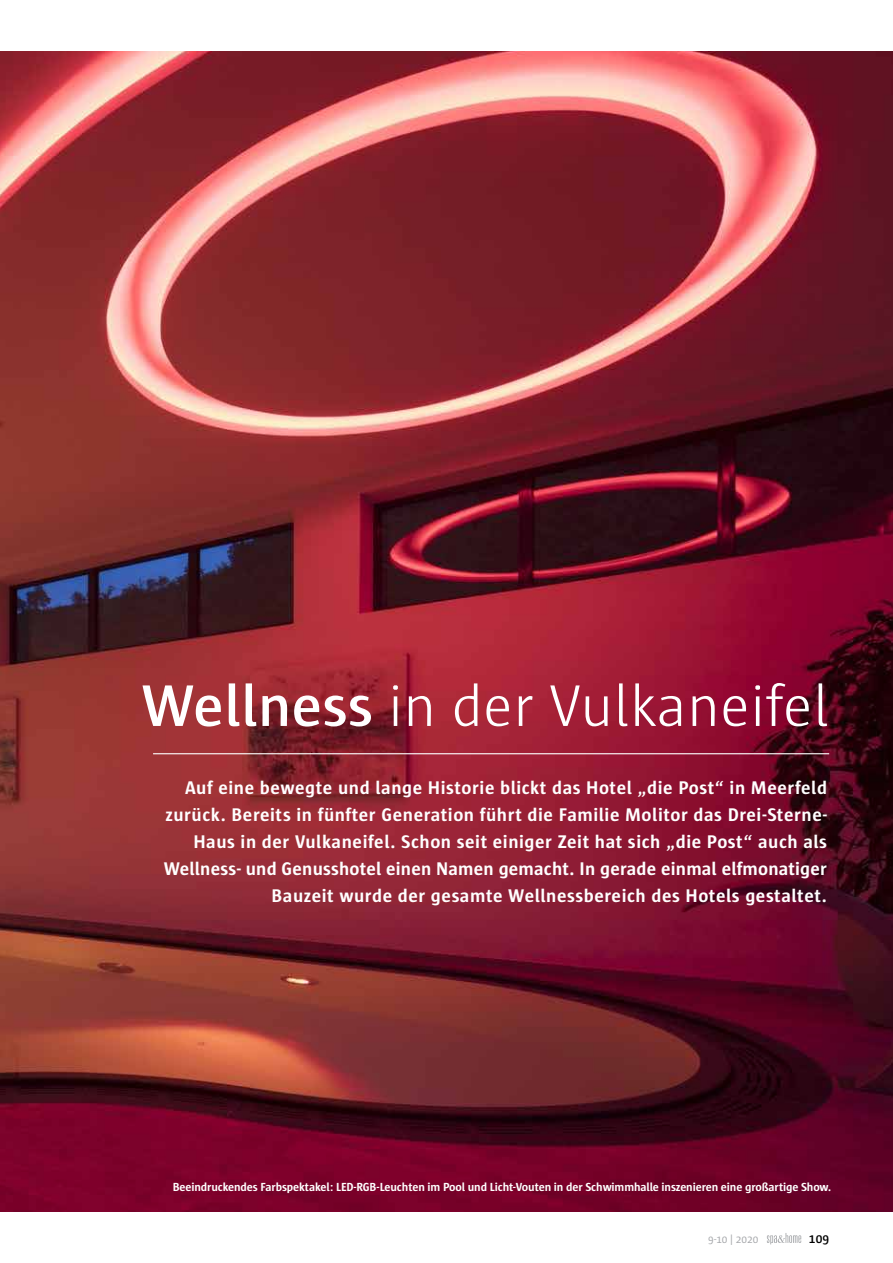
<style>
.page{position:relative;width:893px;height:1263px;background:#fff}
.page>*{position:absolute;margin:0;border:0;box-sizing:border-box;transform-origin:0 0}
.t1{font:300 60px "Sun";color:#fff}
.t2{font:700 18.75px/27px "Sun";letter-spacing:.03em;color:#fff;text-align:right}
.t3{font:600 13.5px "Sun";color:#000}
.t4{font:700 12px "Sun";letter-spacing:-.01em;color:#fff}
.t5{font:11.25px "Sun";color:#a7a9ac}
.s1{font-weight:600}
</style>
<div class="page">
<svg style="left:767px;top:1233px;width:34px;height:11px"></svg>
<img style="left:0;top:51px;width:893px;height:1161px">
<hr style="left:153px;top:753px;width:676px;height:1px;background:#fff">
<h1 class="t1" style="left:141px;top:674px;width:689px"><span class="s1">Wellness</span> in der Vulkaneifel</h1>
<p class="t2" style="left:164px;top:775px;width:665px">Auf eine bewegte und lange Historie blickt das Hotel „die Post“ in Meerfeld zurück. Bereits in fünfter Generation führt die Familie Molitor das Drei-Sterne-Haus in der Vulkaneifel. Schon seit einiger Zeit hat sich „die Post“ auch als Wellness- und Genusshotel einen Namen gemacht. In gerade einmal elfmonatiger Bauzeit wurde der gesamte Wellnessbereich des Hotels gestaltet.</p>
<p class="t4" style="left:173px;top:1180px;width:660px">Beeindruckendes Farbspektakel: LED-RGB-Leuchten im Pool und Licht-Vouten in der Schwimmhalle inszenieren eine großartige Show.</p>
<p class="t5" style="left:708px;top:1233px;width:52px">9-10 | 2020</p>
<p class="t3" style="left:809px;top:1231px;width:22px">109</p>
</div>
